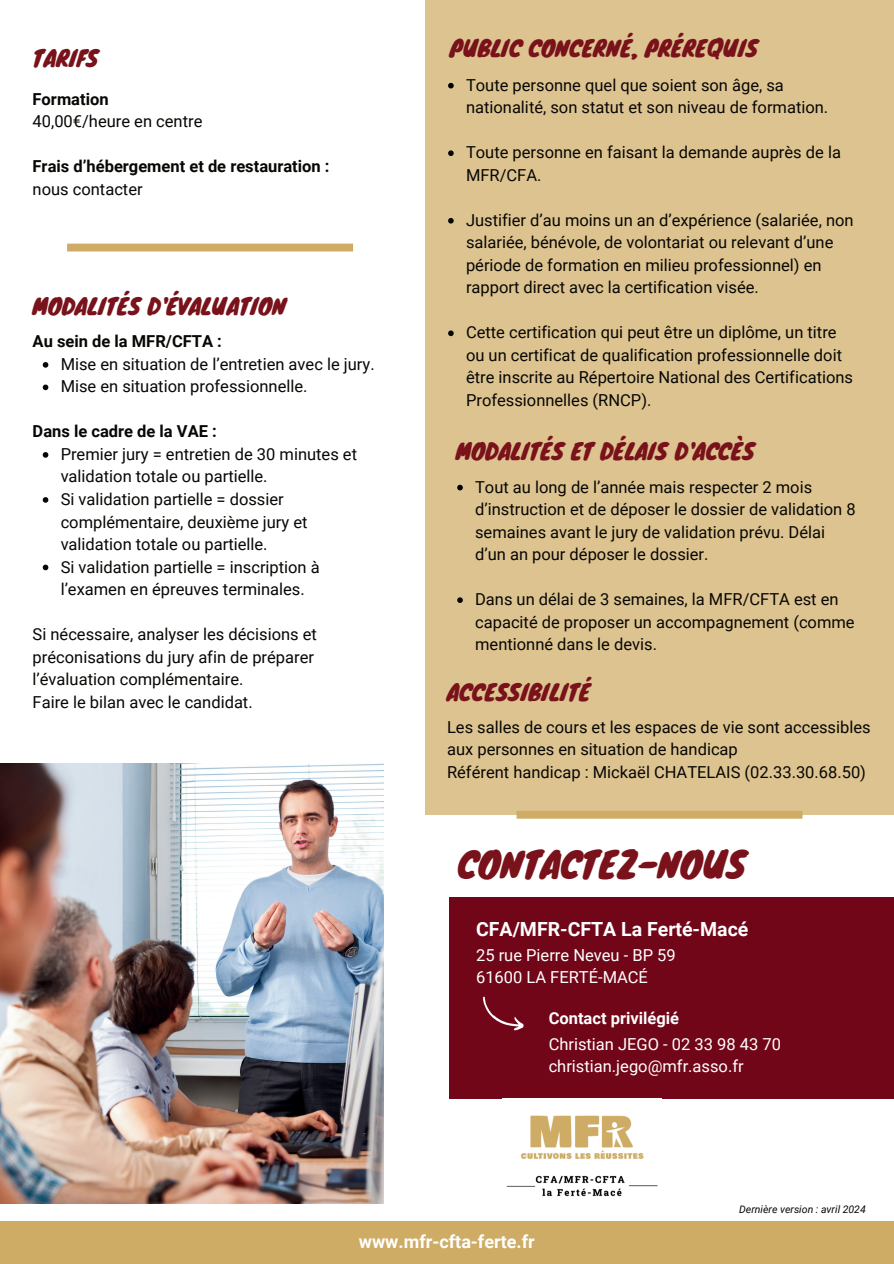
<style>
.page{position:relative;width:894px;height:1264px;background:#fff}
.page>*{position:absolute;margin:0;border:0;box-sizing:border-box;transform-origin:0 0}
.t1{font:35.4px "Knewave";color:#79121b}
.t2{font:22.05px "Knewave";color:#79121b}
.t3{font:700 19.5px "Roboto";color:#fff}
.t4{font:700 18px "Roboto";color:#fff}
.t5{font:16.5px/22.5px "Roboto";color:#080704}
.t6{font:16.5px/22.5px "Roboto";color:#fff}
.t7{font:700 16.5px "Roboto";color:#080704}
.t8{font:700 16.5px "Roboto";color:#fff}
.t9{font:italic 10.5px "Roboto";color:#080704}
</style>
<div class="page">
<div style="left:0;top:1221px;width:893px;height:42px;background:#cfac65"></div>
<div style="left:425px;top:0;width:468px;height:815px;background:#dcc390"></div>
<div style="left:516px;top:810px;width:286px;height:8px;background:#cfac65"></div>
<div style="left:449px;top:897px;width:444px;height:201px;background:#720619"></div>
<img style="left:506px;top:1115px;width:152px;height:82px">
<img style="left:0;top:763px;width:383px;height:440px">
<div style="left:67px;top:243px;width:286px;height:8px;background:#cfac65"></div>
<svg style="left:457px;top:485px;width:5px;height:5px"></svg>
<svg style="left:457px;top:597px;width:5px;height:6px"></svg>
<svg style="left:448px;top:83px;width:5px;height:5px"></svg>
<svg style="left:448px;top:150px;width:5px;height:6px"></svg>
<svg style="left:448px;top:218px;width:5px;height:5px"></svg>
<svg style="left:448px;top:330px;width:5px;height:6px"></svg>
<svg style="left:43px;top:362px;width:5px;height:5px"></svg>
<svg style="left:43px;top:384px;width:5px;height:6px"></svg>
<svg style="left:43px;top:452px;width:5px;height:5px"></svg>
<svg style="left:43px;top:497px;width:5px;height:5px"></svg>
<svg style="left:43px;top:564px;width:5px;height:6px"></svg>
<svg style="left:483px;top:996px;width:40px;height:34px"></svg>
<h2 class="t2" style="left:33px;top:40px;width:67px">TARIFS</h2>
<p class="t7" style="left:33px;top:87px;width:77px">Formation</p>
<p class="t5" style="left:33px;top:109px;width:171px">40,00€/heure en centre</p>
<p class="t7" style="left:33px;top:155px;width:298px">Frais d’hébergement et de restauration :</p>
<p class="t5" style="left:33px;top:177px;width:111px">nous contacter</p>
<h2 class="t2" style="left:33px;top:288px;width:255px">MODALITÉS D'ÉVALUATION</h2>
<p class="t7" style="left:33px;top:330px;width:191px">Au sein de la MFR/CFTA :</p>
<p class="t5" style="left:61px;top:352px;width:315px">Mise en situation de l’entretien avec le jury.<br>Mise en situation professionnelle.</p>
<p class="t7" style="left:33px;top:420px;width:186px">Dans le cadre de la VAE :</p>
<p class="t5" style="left:61px;top:442px;width:298px">Premier jury = entretien de 30 minutes et validation totale ou partielle.<br>Si validation partielle = dossier complémentaire, deuxième jury et validation totale ou partielle.<br>Si validation partielle = inscription à l’examen en épreuves terminales.</p>
<p class="t5" style="left:33px;top:622px;width:286px">Si nécessaire, analyser les décisions et préconisations du jury afin de préparer l’évaluation complémentaire.<br>Faire le bilan avec le candidat.</p>
<h2 class="t2" style="left:449px;top:31px;width:310px">PUBLIC CONCERNÉ, PRÉREQUIS</h2>
<p class="t5" style="left:466px;top:73px;width:363px">Toute personne quel que soient son âge, sa nationalité, son statut et son niveau de formation.</p>
<p class="t5" style="left:466px;top:140px;width:376px">Toute personne en faisant la demande auprès de la<br>MFR/CFA.</p>
<p class="t5" style="left:466px;top:208px;width:389px">Justifier d’au moins un an d’expérience (salariée, non salariée, bénévole, de volontariat ou relevant d’une période de formation en milieu professionnel) en rapport direct avec la certification visée.</p>
<p class="t5" style="left:466px;top:320px;width:388px">Cette certification qui peut être un diplôme, un titre ou un certificat de qualification professionnelle doit être inscrite au Répertoire National des Certifications Professionnelles (RNCP).</p>
<h2 class="t2" style="left:456px;top:433px;width:300px">MODALITÉS ET DÉLAIS D'ACCÈS</h2>
<p class="t5" style="left:475px;top:475px;width:382px">Tout au long de l’année mais respecter 2 mois d’instruction et de déposer le dossier de validation 8 semaines avant le jury de validation prévu. Délai d’un an pour déposer le dossier.</p>
<p class="t5" style="left:475px;top:587px;width:381px">Dans un délai de 3 semaines, la MFR/CFTA est en capacité de proposer un accompagnement (comme mentionné dans le devis.</p>
<h2 class="t2" style="left:446px;top:675px;width:145px">ACCESSIBILITÉ</h2>
<p class="t5" style="left:447px;top:714px;width:425px">Les salles de cours et les espaces de vie sont accessibles aux personnes en situation de handicap<br>Référent handicap : Mickaël CHATELAIS (02.33.30.68.50)</p>
<h1 class="t1" style="left:457px;top:836px;width:290px">CONTACTEZ-NOUS</h1>
<p class="t3" style="left:476px;top:915px;width:274px">CFA/MFR-CFTA La Ferté-Macé</p>
<p class="t6" style="left:476px;top:943px;width:201px">25 rue Pierre Neveu - BP 59<br>61600 LA FERTÉ-MACÉ</p>
<p class="t8" style="left:548px;top:1006px;width:132px">Contact privilégié</p>
<p class="t6" style="left:548px;top:1031px;width:234px">Christian JEGO - 02 33 98 43 70 christian.jego@mfr.asso.fr</p>
<p class="t9" style="left:739px;top:1201px;width:128px">Dernière version : avril 2024</p>
<p class="t4" style="left:359px;top:1228px;width:177px">www.mfr-cfta-ferte.fr</p>
</div>
